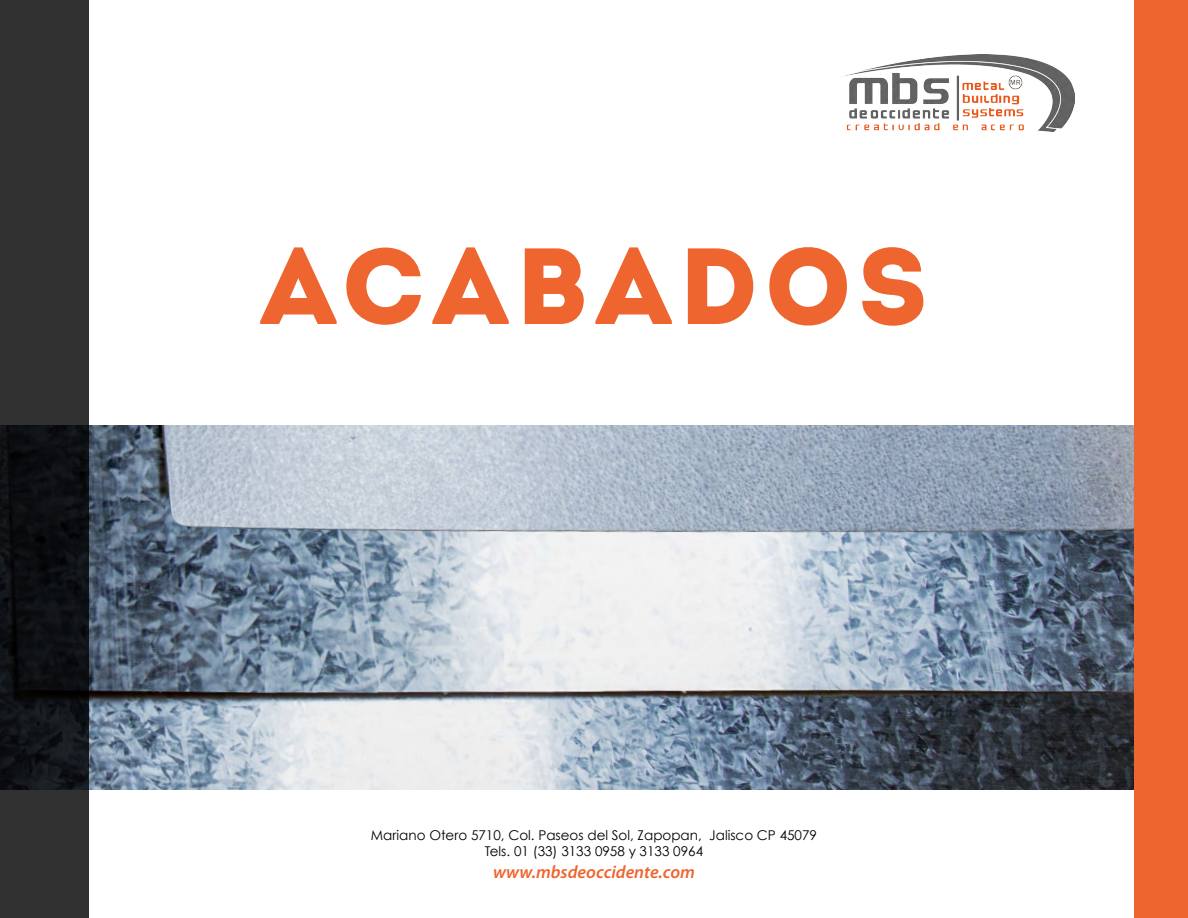
<style>
.page{position:relative;width:1188px;height:918px;background:#fff}
.page>*{position:absolute;margin:0;border:0;box-sizing:border-box;transform-origin:0 0}
.t1{font:108px "Intro";letter-spacing:.055em;color:#ef652f}
.t2{font:italic 600 18px "Myriad Pro";color:#ef652f}
.t3{font:13.5px/16.2px "Century Gothic";color:#000;text-align:center}
</style>
<div class="page">
<img style="left:88px;top:425px;width:1046px;height:365px">
<svg style="left:0;top:0;width:88px;height:918px;background:#222325"></svg>
<div style="left:1134px;top:0;width:54px;height:918px;background:#ef652f"></div>
<img style="left:842px;top:54px;width:233px;height:78px">
<h1 class="t1" style="left:260px;top:222px;width:669px">ACABADOS</h1>
<p class="t3" style="left:371px;top:826px;width:448px">Mariano Otero 5710, Col. Paseos del Sol, Zapopan, Jalisco CP 45079<br>Tels. 01 (33) 3133 0958 y 3133 0964</p>
<h2 class="t2" style="left:493px;top:860px;width:203px">www.mbsdeoccidente.com</h2>
</div>
